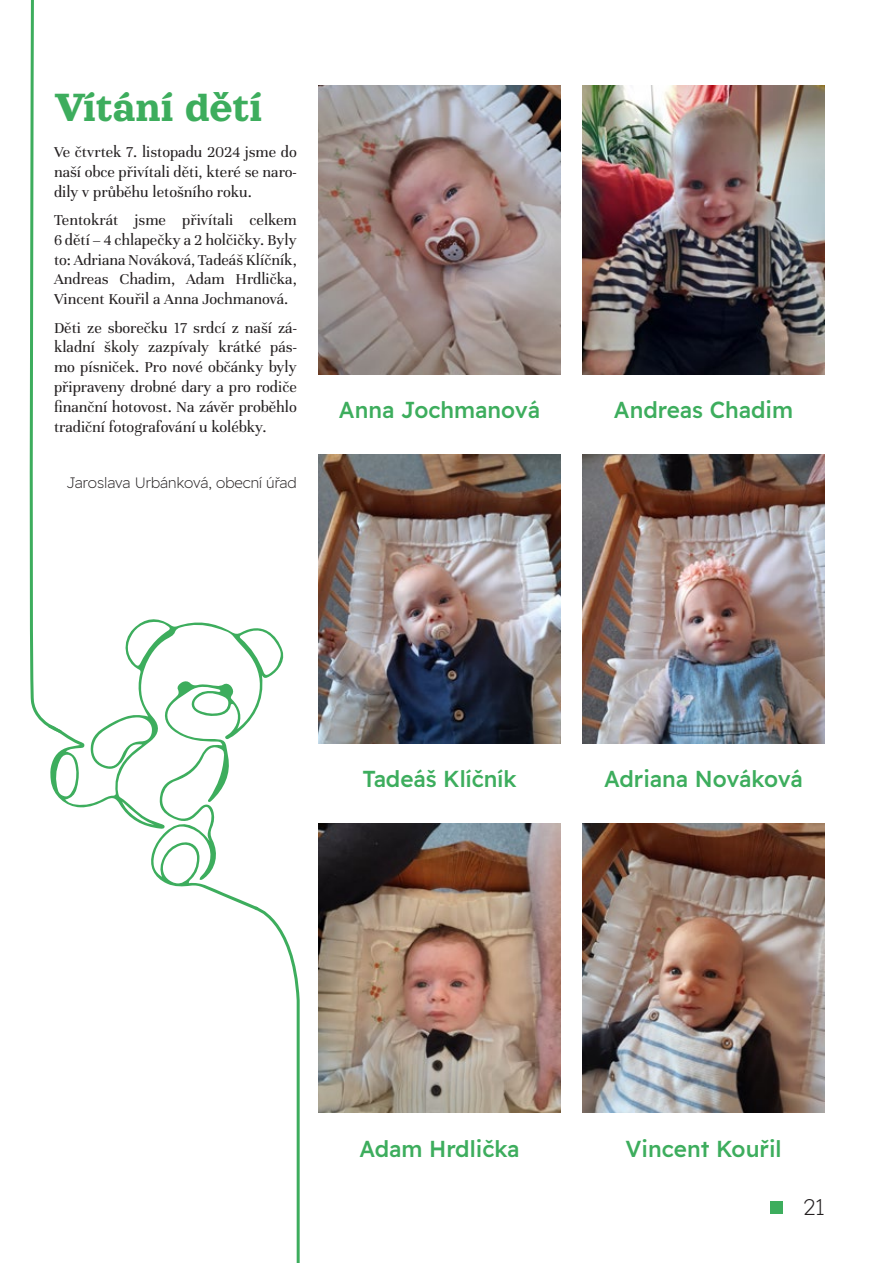
<style>
.page{position:relative;width:893px;height:1263px;background:#fff}
.page>*{position:absolute;margin:0;border:0;box-sizing:border-box;transform-origin:0 0}
.t1{font:45px "Orelega One";color:#3dad5d}
.t2{font:500 22.5px "Readex Pro";color:#3dad5d}
.t3{font:200 22.5px "Readex Pro";color:#231f20}
.t4{font:16.5px/19.8px "Unna";color:#231f20;text-align:justify}
.t5{font:200 15px "Readex Pro";color:#231f20}
</style>
<div class="page">
<div style="left:770px;top:1201px;width:12px;height:12px;background:#3dad5d"></div>
<img style="left:582px;top:824px;width:243px;height:289px">
<img style="left:582px;top:454px;width:243px;height:289px">
<img style="left:582px;top:85px;width:243px;height:289px">
<img style="left:318px;top:824px;width:243px;height:289px">
<img style="left:318px;top:454px;width:243px;height:289px">
<img style="left:318px;top:85px;width:243px;height:289px">
<svg style="left:50px;top:619px;width:234px;height:290px"></svg>
<svg style="left:252px;top:905px;width:48px;height:358px"></svg>
<svg style="left:29px;top:0;width:35px;height:735px"></svg>
<h1 class="t1" style="left:54px;top:83px;width:210px">Vítání dětí</h1>
<p class="t4" style="left:54px;top:141px;width:244px">Ve čtvrtek 7. listopadu 2024 jsme do naší obce přivítali děti, které se naro&shy;dily v průběhu letošního roku.</p>
<p class="t4" style="left:54px;top:209px;width:244px">Tentokrát jsme přivítali celkem 6 dětí – 4 chlapečky a 2 holčičky. Byly to: Adriana Nováková, Tadeáš Klíčník, Andreas Chadim, Adam Hrdlička, Vincent Kouřil a Anna Jochmanová.</p>
<p class="t4" style="left:54px;top:316px;width:244px">Děti ze sborečku 17 srdcí z naší zá&shy;kladní školy zazpívaly krátké pás&shy;mo písniček. Pro nové občánky byly připraveny drobné dary a pro rodiče finanční hotovost. Na závěr proběhlo tradiční fotografování u kolébky.</p>
<p class="t5" style="left:67px;top:471px;width:231px">Jaroslava Urbánková, obecní úřad</p>
<h2 class="t2" style="left:339px;top:397px;width:203px">Anna Jochmanová</h2>
<h2 class="t2" style="left:614px;top:397px;width:181px">Andreas Chadim</h2>
<h2 class="t2" style="left:362px;top:766px;width:156px">Tadeáš Klíčník</h2>
<h2 class="t2" style="left:604px;top:766px;width:200px">Adriana Nováková</h2>
<h2 class="t2" style="left:359px;top:1136px;width:161px">Adam Hrdlička</h2>
<h2 class="t2" style="left:625px;top:1136px;width:158px">Vincent Kouřil</h2>
<h2 class="t3" style="left:803px;top:1189px;width:23px">21</h2>
</div>
